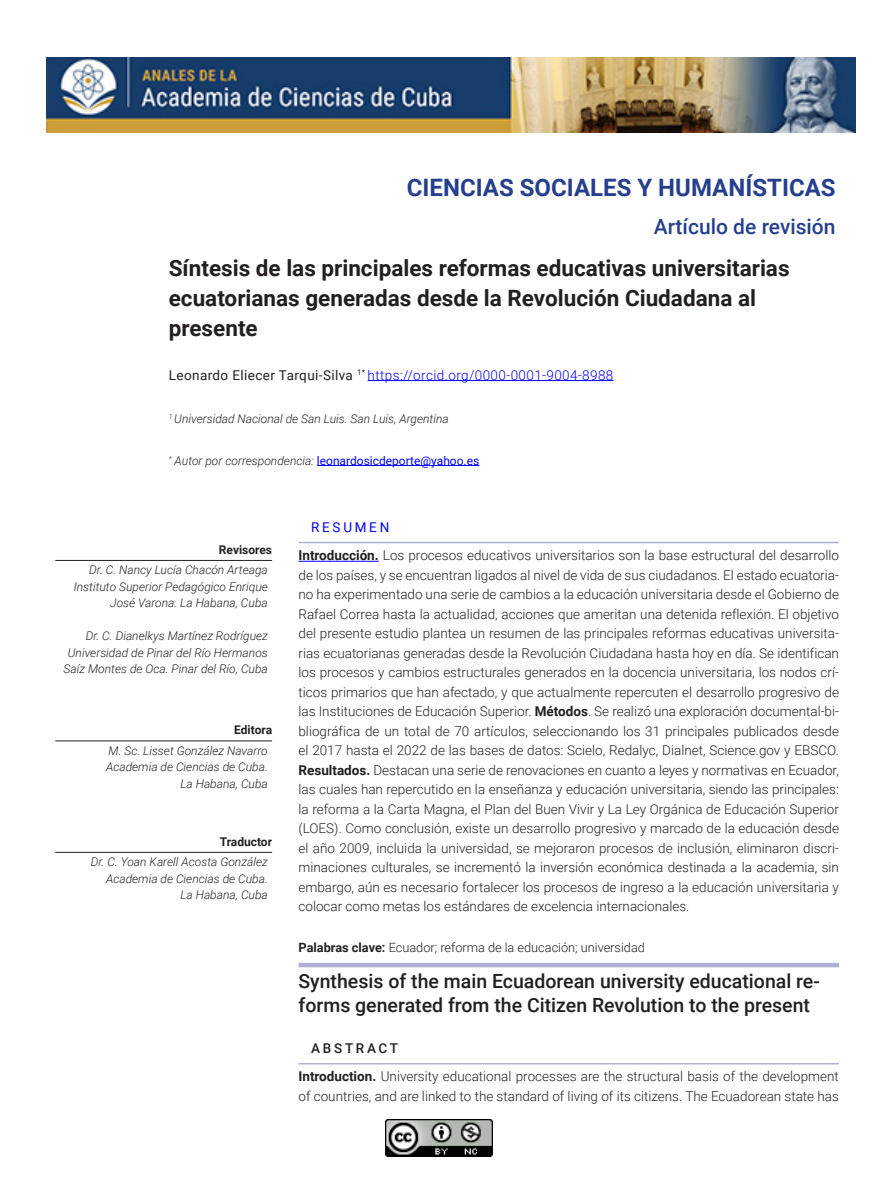
<style>
.page{position:relative;width:893px;height:1191px;background:#fff}
.page>*{position:absolute;margin:0;border:0;box-sizing:border-box;transform-origin:0 0}
.Sección{font:700 24px "Roboto";color:#253f8e}
.Título_del_Artículo{font:700 22.5px/30px "Roboto";color:#231f20}
.Tipo_de_artículo{font:500 21px "Roboto";color:#253f8e}
.Título_Artículo_Ingl{font:500 19.5px/23.4px "Roboto";color:#231f20}
.Texto_del_Resumen_y{font:300 13.5px/19.5px "Roboto";color:#231f20;text-align:justify}
.Autores{font:300 13.5px "Roboto";letter-spacing:.03em;color:#00f}
.Palabra_Resumen_y_Ab{font:500 13.5px "Roboto";letter-spacing:.2em;color:#231f20}
.Palabra_Resumen_y_Ab-2{font:13.5px "Roboto";letter-spacing:.2em;color:#00f}
.Palabras_clave___Key{font:300 12.75px "Roboto";color:#231f20}
.Créditos_realización{font:italic 300 12px/16.5px "Roboto";color:#231f20;text-align:right}
.Autor_para_la_corres{font:12px "Roboto";color:#00f}
.Autores_Datos{font:italic 300 12px "Roboto";color:#231f20}
.Créditos_realización-2{font:700 12px "Roboto";color:#231f20}
.s1{font-weight:400;color:#231f20}
.s2{font-weight:300;font-style:italic;color:#231f20}
.s3{font-weight:700}
</style>
<div class="page">
<img style="left:386px;top:1119px;width:106px;height:37px">
<img style="left:47px;top:57px;width:808px;height:75px">
<hr style="left:368px;top:380px;width:245px;height:1px;background:#00f">
<hr style="left:317px;top:465px;width:162px;height:1px;background:#00f">
<hr style="left:298px;top:542px;width:541px;height:1px;background:#afb0d2">
<hr style="left:298px;top:561px;width:81px;height:1px;background:#00f">
<div style="left:298px;top:962px;width:541px;height:5px;background:#afb0d2"></div>
<hr style="left:298px;top:1063px;width:541px;height:1px;background:#afb0d2">
<hr style="left:55px;top:560px;width:217px;height:1px;background:#231f20">
<hr style="left:55px;top:740px;width:217px;height:1px;background:#231f20">
<hr style="left:55px;top:852px;width:217px;height:1px;background:#231f20">
<p class="Sección" style="left:407px;top:170px;width:430px">CIENCIAS SOCIALES Y HUMANÍSTICAS</p>
<p class="Tipo_de_artículo" style="left:654px;top:211px;width:183px">Artículo de revisión</p>
<p class="Título_del_Artículo" style="left:169px;top:252px;width:622px">Síntesis de las principales reformas educativas universitarias ecuatorianas generadas desde la Revolución Ciudadana al presente</p>
<p class="Autores" style="left:169px;top:365px;width:446px"><span class="s1">Leonardo Eliecer Tarqui-Silva</span> <sup>1*</sup> https://orcid.org/0000-0001-9004-8988</p>
<p class="Autores_Datos" style="left:169px;top:410px;width:282px"><sup>1</sup> Universidad Nacional de San Luis. San Luis, Argentina</p>
<p class="Autor_para_la_corres" style="left:169px;top:452px;width:312px"><sup>*</sup> <span class="s2">Autor por correspondencia:</span> leonardosicdeporte@yahoo.es</p>
<p class="Créditos_realización-2" style="left:219px;top:541px;width:55px">Revisores</p>
<p class="Créditos_realización" style="left:89px;top:561px;width:180px">Dr. C. Nancy Lucía Chacón Arteaga</p>
<p class="Créditos_realización" style="left:74px;top:578px;width:196px">Instituto Superior Pedagógico Enrique<br>José Varona. La Habana, Cuba</p>
<p class="Créditos_realización" style="left:86px;top:627px;width:184px">Dr. C. Dianelkys Martínez Rodríguez</p>
<p class="Créditos_realización" style="left:64px;top:644px;width:206px;text-align:center">Universidad de Pinar del Río Hermanos<br>Saíz Montes de Oca. Pinar del Río, Cuba</p>
<p class="Créditos_realización-2" style="left:234px;top:721px;width:39px">Editora</p>
<p class="Créditos_realización" style="left:109px;top:742px;width:161px">M. Sc. Lisset González Navarro</p>
<p class="Créditos_realización" style="left:106px;top:758px;width:163px">Academia de Ciencias de Cuba.<br>La Habana, Cuba</p>
<p class="Créditos_realización-2" style="left:220px;top:833px;width:54px">Traductor</p>
<p class="Créditos_realización" style="left:91px;top:853px;width:179px">Dr. C. Yoan Karell Acosta González</p>
<p class="Créditos_realización" style="left:106px;top:870px;width:163px">Academia de Ciencias de Cuba.<br>La Habana, Cuba</p>
<p class="Palabra_Resumen_y_Ab-2" style="left:311px;top:518px;width:80px">RESUMEN</p>
<p class="Texto_del_Resumen_y" style="left:298px;top:545px;width:542px"><span class="s3">Introducción.</span> Los procesos educativos universitarios son la base estructural del desarrollo de los países, y se encuentran ligados al nivel de vida de sus ciudadanos. El estado ecuatoria&shy;no ha experimentado una serie de cambios a la educación universitaria desde el Gobierno de Rafael Correa hasta la actualidad, acciones que ameritan una detenida reflexión. El objetivo del presente estudio plantea un resumen de las principales reformas educativas universita&shy;rias ecuatorianas generadas desde la Revolución Ciudadana hasta hoy en día. Se identifican los procesos y cambios estructurales generados en la docencia universitaria, los nodos crí&shy;ticos primarios que han afectado, y que actualmente repercuten el desarrollo progresivo de las Instituciones de Educación Superior. <span class="s3">Métodos</span>. Se realizó una exploración documental-bi&shy;bliográfica de un total de 70 artículos, seleccionando los 31 principales publicados desde el 2017 hasta el 2022 de las bases de datos: Scielo, Redalyc, Dialnet, Science.gov y EBSCO.<br><span class="s3">Resultados.</span> Destacan una serie de renovaciones en cuanto a leyes y normativas en Ecuador, las cuales han repercutido en la enseñanza y educación universitaria, siendo las principales: la reforma a la Carta Magna, el Plan del Buen Vivir y La Ley Orgánica de Educación Superior (LOES). Como conclusión, existe un desarrollo progresivo y marcado de la educación desde el año 2009, incluida la universidad, se mejoraron procesos de inclusión, eliminaron discri&shy;minaciones culturales, se incrementó la inversión económica destinada a la academia, sin embargo, aún es necesario fortalecer los procesos de ingreso a la educación universitaria y colocar como metas los estándares de excelencia internacionales.</p>
<p class="Palabras_clave___Key" style="left:298px;top:938px;width:348px"><span class="s3">Palabras clave:</span> Ecuador; reforma de la educación; universidad</p>
<p class="Título_Artículo_Ingl" style="left:298px;top:969px;width:523px">Synthesis of the main Ecuadorean university educational re&shy;forms generated from the Citizen Revolution to the present</p>
<p class="Palabra_Resumen_y_Ab" style="left:311px;top:1039px;width:88px">ABSTRACT</p>
<p class="Texto_del_Resumen_y" style="left:298px;top:1066px;width:542px"><span class="s3">Introduction.</span> University educational processes are the structural basis of the development of countries, and are linked to the standard of living of its citizens. The Ecuadorean state has</p>
</div>
